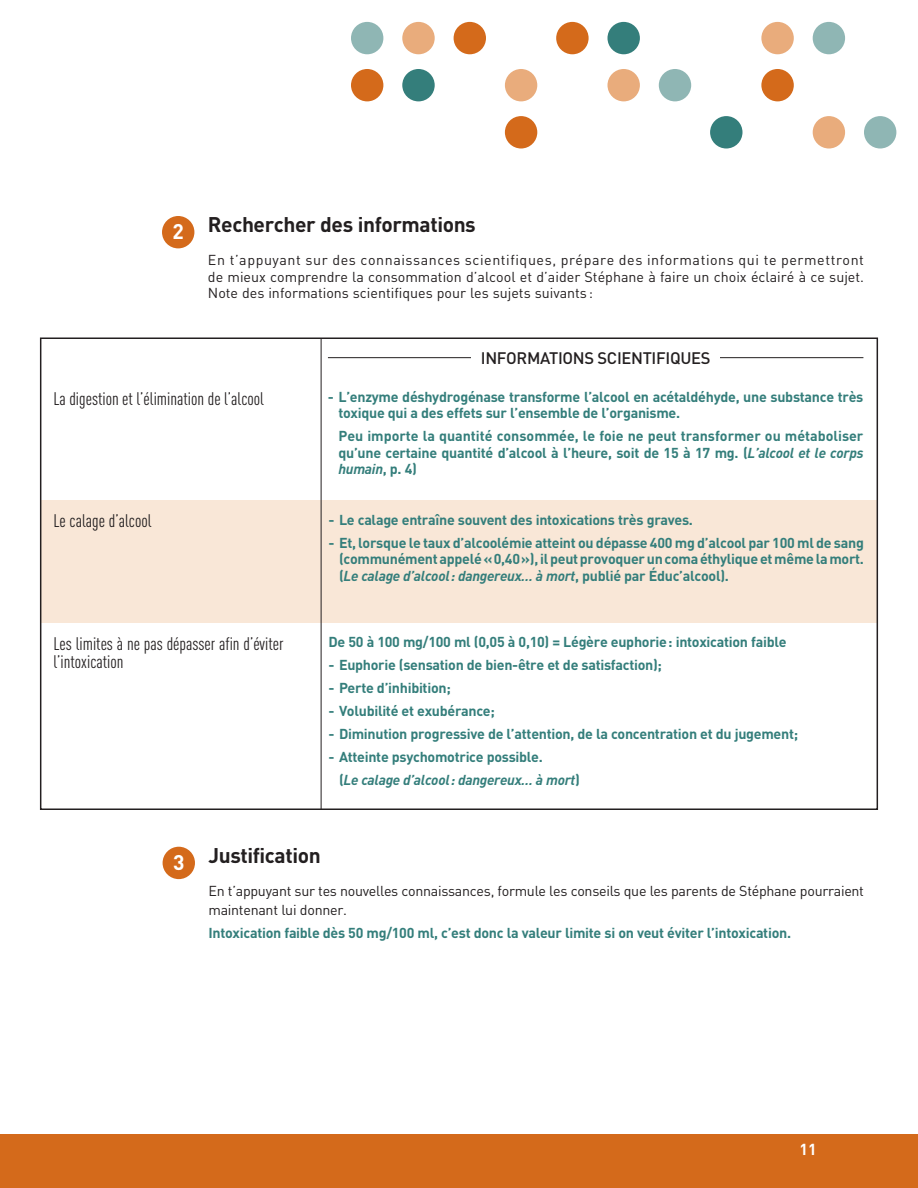
<style>
.page{position:relative;width:918px;height:1188px;background:#fff}
.page>*{position:absolute;margin:0;border:0;box-sizing:border-box;transform-origin:0 0}
.t1{font:700 21px "FFDIN Pro";letter-spacing:-.02em;color:#231f20}
.t2{font:700 21px "FFDIN Pro";color:#fff}
.t3{font:18px/18px "FFDIN Pro Cond";color:#231f20}
.t4{font:500 16.5px "FFDIN Pro";letter-spacing:-.02em;color:#231f20}
.t5{font:700 15.75px "FFDIN Pro";color:#fff}
.t6{font:700 14.25px/16.5px "FFDIN Pro";letter-spacing:-.02em;color:#347e7b}
.t7{font:14.25px/16.5px "FFDIN Pro";letter-spacing:-.02em;color:#231f20;text-align:justify}
.s1{font-style:italic}
</style>
<div class="page">
<div style="left:41px;top:500px;width:836px;height:122px;background:#f9e7d7"></div>
<div style="left:0;top:1134px;width:918px;height:54px;background:#d46a1b"></div>
<div style="left:162px;top:216px;width:32px;height:32px;background:#d46a1b;border-radius:50%"></div>
<div style="left:163px;top:847px;width:32px;height:32px;background:#d46a1b;border-radius:50%"></div>
<hr style="left:328px;top:357px;width:535px;height:1px;background:#231f20">
<div style="left:471px;top:351px;width:249px;height:19px;background:#fff"></div>
<hr style="left:321px;top:338px;width:1px;height:472px;background:#231f20">
<div style="left:864px;top:116px;width:32px;height:33px;background:#8fb6b4;border-radius:50%"></div>
<div style="left:761px;top:22px;width:33px;height:32px;background:#e9ac7c;border-radius:50%"></div>
<div style="left:761px;top:69px;width:33px;height:32px;background:#d46a1b;border-radius:50%"></div>
<div style="left:710px;top:116px;width:32px;height:33px;background:#347e7b;border-radius:50%"></div>
<div style="left:659px;top:69px;width:32px;height:32px;background:#8fb6b4;border-radius:50%"></div>
<div style="left:608px;top:22px;width:32px;height:32px;background:#347e7b;border-radius:50%"></div>
<div style="left:608px;top:69px;width:32px;height:32px;background:#e9ac7c;border-radius:50%"></div>
<div style="left:556px;top:22px;width:33px;height:32px;background:#d46a1b;border-radius:50%"></div>
<div style="left:505px;top:69px;width:32px;height:32px;background:#e9ac7c;border-radius:50%"></div>
<div style="left:505px;top:116px;width:32px;height:33px;background:#d46a1b;border-radius:50%"></div>
<div style="left:454px;top:22px;width:32px;height:32px;background:#d46a1b;border-radius:50%"></div>
<div style="left:402px;top:22px;width:33px;height:32px;background:#e9ac7c;border-radius:50%"></div>
<div style="left:402px;top:69px;width:33px;height:32px;background:#347e7b;border-radius:50%"></div>
<div style="left:351px;top:22px;width:32px;height:32px;background:#8fb6b4;border-radius:50%"></div>
<div style="left:351px;top:69px;width:32px;height:32px;background:#d46a1b;border-radius:50%"></div>
<div style="left:813px;top:22px;width:32px;height:32px;background:#8fb6b4;border-radius:50%"></div>
<div style="left:813px;top:116px;width:32px;height:33px;background:#e9ac7c;border-radius:50%"></div>
<h1 class="t2" style="left:173px;top:214px;width:13px">2</h1>
<h1 class="t1" style="left:208px;top:207px;width:269px">Rechercher des informations</h1>
<p class="t7" style="left:208px;top:250px;width:658px">En t’appuyant sur des connaissances scientifiques, prépare des informations qui te permettront de mieux comprendre la consommation d’alcool et d’aider Stéphane à faire un choix éclairé à ce sujet.<br>Note des informations scientifiques pour les sujets suivants:</p>
<p class="t4" style="left:481px;top:344px;width:231px">INFORMATIONS SCIENTIFIQUES</p>
<p class="t3" style="left:53px;top:388px;width:212px">La digestion et l’élimination de l’alcool</p>
<p class="t6" style="left:338px;top:386px;width:526px;text-indent:-11px">- L’enzyme déshydrogénase transforme l’alcool en acétaldéhyde, une substance très toxique qui a des effets sur l’ensemble de l’organisme.</p>
<p class="t6" style="left:338px;top:426px;width:527px;text-align:justify">Peu importe la quantité consommée, le foie ne peut transformer ou métaboliser qu’une certaine quantité d’alcool à l’heure, soit de 15 à 17 mg. (<span class="s1">L’alcool et le corps humain</span>, p. 4)</p>
<p class="t3" style="left:53px;top:511px;width:100px">Le calage d’alcool</p>
<p class="t6" style="left:328px;top:509px;width:366px">- Le calage entraîne souvent des intoxications très graves.</p>
<p class="t6" style="left:339px;top:532px;width:527px;text-align:justify;text-indent:-11px">- Et, lorsque le taux d’alcoolémie atteint ou dépasse 400 mg d’alcool par 100 ml de sang (communément appelé «0,40»), il peut provoquer un coma éthylique et même la mort. (<span class="s1">Le calage d’alcool: dangereux… à mort</span>, publié par Éduc’alcool).</p>
<p class="t3" style="left:53px;top:633px;width:232px">Les limites à ne pas dépasser afin d’éviter l’intoxication</p>
<p class="t6" style="left:328px;top:632px;width:460px">De 50 à 100 mg/100 ml (0,05 à 0,10) = Légère euphorie: intoxication faible</p>
<p class="t6" style="left:328px;top:655px;width:335px">- Euphorie (sensation de bien-être et de satisfaction);</p>
<p class="t6" style="left:328px;top:678px;width:124px">- Perte d’inhibition;</p>
<p class="t6" style="left:328px;top:701px;width:168px">- Volubilité et exubérance;</p>
<p class="t6" style="left:328px;top:724px;width:471px">- Diminution progressive de l’attention, de la concentration et du jugement;</p>
<p class="t6" style="left:339px;top:743px;width:242px;line-height:23px;text-indent:-11px">- Atteinte psychomotrice possible.<br>(<span class="s1">Le calage d’alcool: dangereux… à mort</span>)</p>
<h1 class="t2" style="left:173px;top:845px;width:13px">3</h1>
<h1 class="t1" style="left:209px;top:838px;width:114px">Justification</h1>
<p class="t7" style="left:209px;top:879px;width:657px;line-height:19.5px">En t’appuyant sur tes nouvelles connaissances, formule les conseils que les parents de Stéphane pourraient maintenant lui donner.</p>
<p class="t6" style="left:209px;top:923px;width:584px">Intoxication faible dès 50 mg/100 ml, c’est donc la valeur limite si on veut éviter l’intoxication.</p>
<p class="t5" style="left:799px;top:1136px;width:19px">11</p>
</div>
